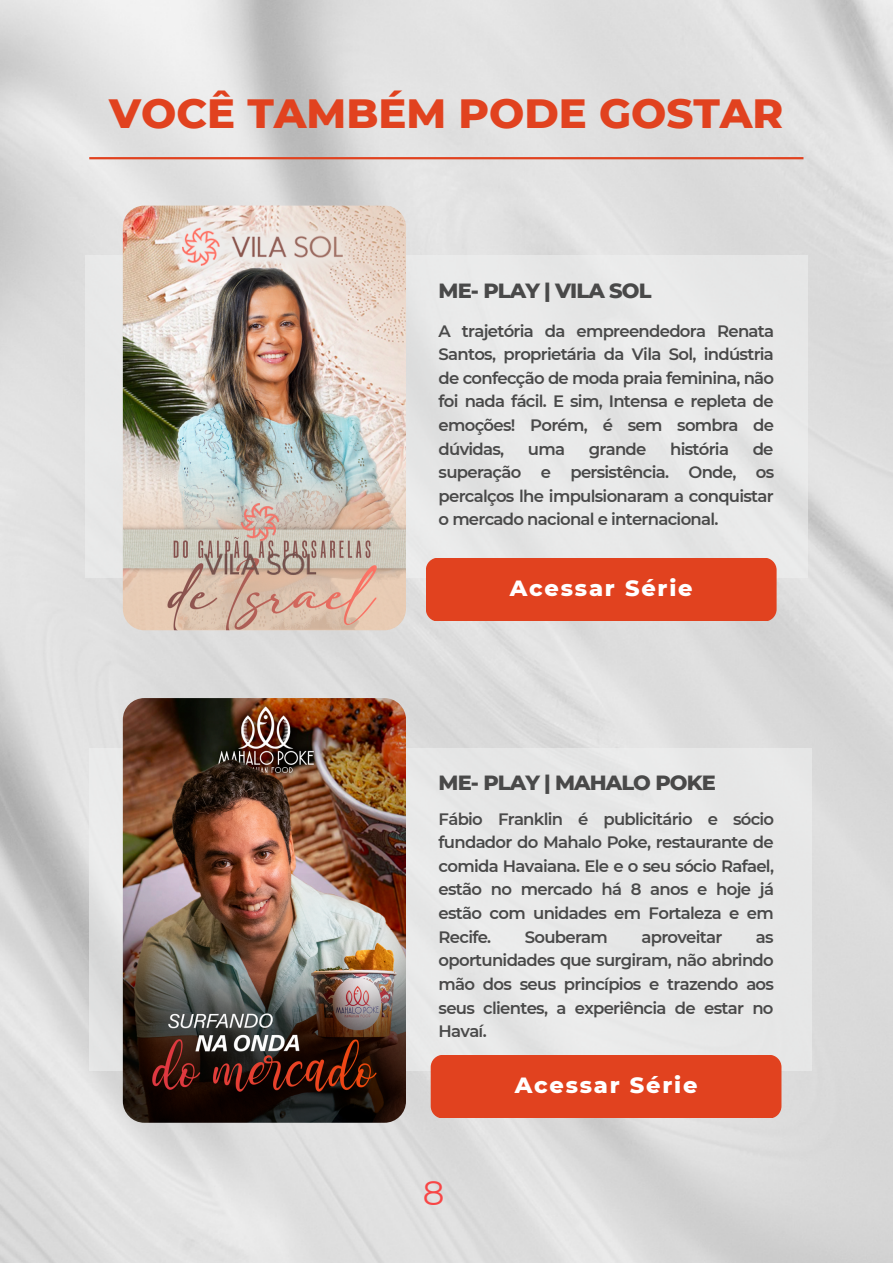
<style>
.page{position:relative;width:893px;height:1264px;background:#fff}
.page>*{position:absolute;margin:0;border:0;box-sizing:border-box;transform-origin:0 0}
.t1{font:800 41.7px "Montserrat";color:#e1421f}
.t2{font:33.9px "Montserrat";color:#f84646}
.t3{font:800 22.5px "Montserrat";letter-spacing:.08em;color:#fff}
.t4{font:800 21px "Montserrat";letter-spacing:-.045em;color:#494949}
.t5{font:600 16.5px/23.5px "Montserrat";letter-spacing:-.045em;color:#494949;text-align:justify}
</style>
<div class="page">
<img style="left:0;top:0;width:892px;height:1262px">
<hr style="left:89px;top:157px;width:714px;height:2px;background:#e1421f">
<div style="left:85px;top:256px;width:722px;height:322px;background:#e8e8e8"></div>
<img style="left:123px;top:205px;width:283px;height:425px;border-radius:22px">
<img style="left:168px;top:447px;width:183px;height:183px">
<div style="left:89px;top:748px;width:722px;height:322px;background:#e7e7e7"></div>
<div style="left:426px;top:557px;width:350px;height:63px;background:#e1421f;border-radius:12px"></div>
<div style="left:430px;top:1054px;width:351px;height:63px;background:#e1421f;border-radius:12px"></div>
<img style="left:123px;top:698px;width:283px;height:424px;border-radius:22px">
<h1 class="t1" style="left:109px;top:87px;width:675px">VOCÊ TAMBÉM PODE GOSTAR</h1>
<p class="t4" style="left:438px;top:278px;width:214px">ME- PLAY | VILA SOL</p>
<p class="t5" style="left:438px;top:319px;width:337px">A trajetória da empreendedora Renata Santos, proprietária da Vila Sol, indústria de confecção de moda praia feminina, não foi nada fácil. E sim, Intensa e repleta de emoções! Porém, é sem sombra de dúvidas,</p>
<p class="t5" style="left:528px;top:437px;width:39px">uma</p>
<p class="t5" style="left:588px;top:437px;width:59px">grande</p>
<p class="t5" style="left:670px;top:437px;width:60px">história</p>
<p class="t5" style="left:438px;top:437px;width:337px;text-indent:314px">de superação e persistência. Onde, os percalços lhe impulsionaram a conquistar o mercado nacional e internacional.</p>
<h3 class="t3" style="left:509px;top:574px;width:184px">Acessar Série</h3>
<p class="t4" style="left:438px;top:770px;width:279px">ME- PLAY | MAHALO POKE</p>
<p class="t5" style="left:438px;top:807px;width:337px">Fábio Franklin é publicitário e sócio fundador do Mahalo Poke, restaurante de comida Havaiana. Ele e o seu sócio Rafael, estão no mercado há 8 anos e hoje já estão com unidades em Fortaleza e em Recife.</p>
<p class="t5" style="left:525px;top:925px;width:85px">Souberam</p>
<p class="t5" style="left:641px;top:925px;width:82px">aproveitar</p>
<p class="t5" style="left:438px;top:925px;width:337px;text-indent:317px">as oportunidades que surgiram, não abrindo mão dos seus princípios e trazendo aos seus clientes, a experiência de estar no Havaí.</p>
<h2 class="t2" style="left:423px;top:1172px;width:23px">8</h2>
<h3 class="t3" style="left:514px;top:1071px;width:184px">Acessar Série</h3>
</div>
